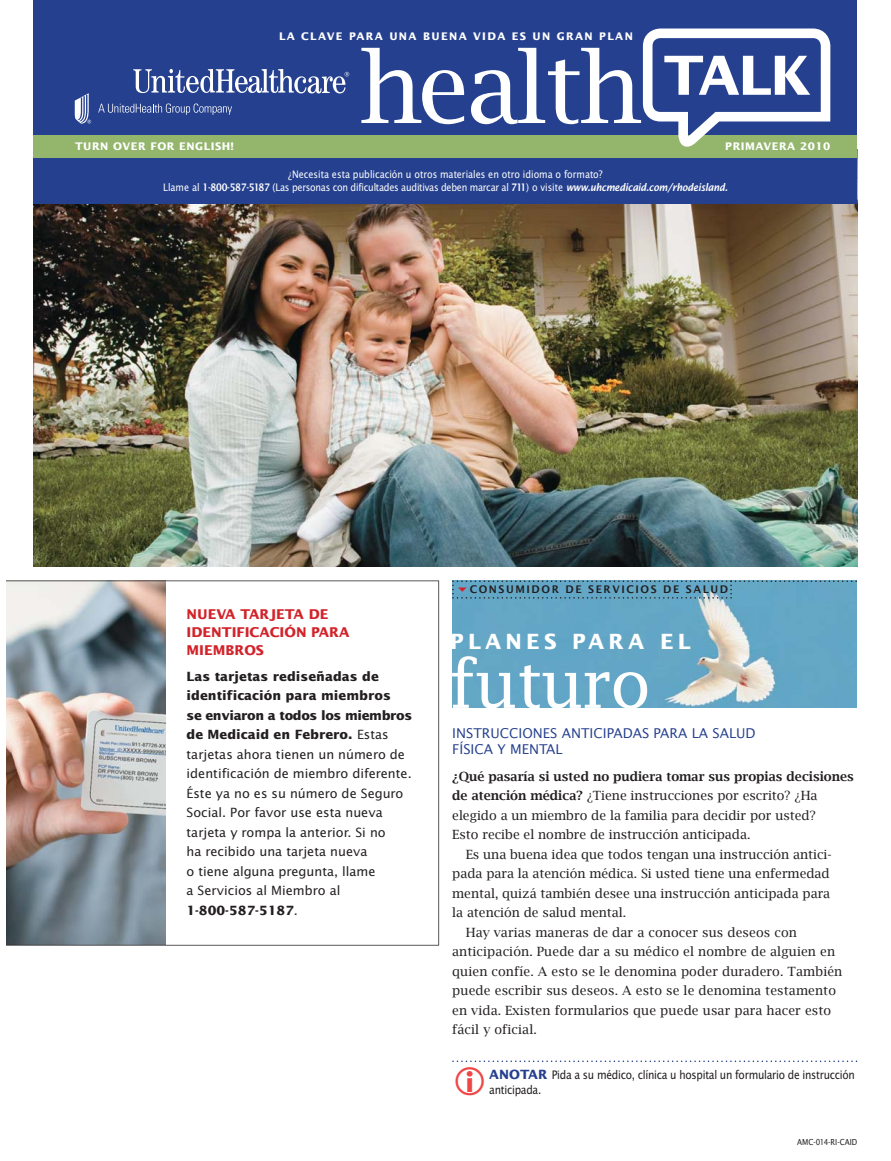
<style>
.page{position:relative;width:891px;height:1161px;background:#fff}
.page>*{position:absolute;margin:0;border:0;box-sizing:border-box;transform-origin:0 0}
.t1{font:66px "Lucida Fax";letter-spacing:-.03em;color:#fff}
.t2{font:700 21px "Lucida Sans Std";letter-spacing:.2em;color:#fff}
.t3{font:13.5px/16.5px "Lucida Sans Std";color:#25408e}
.t4{font:700 13.5px/18px "Lucida Sans Std";color:#d2232a}
.t5{font:12.75px "Lucida Bright";color:#231f20}
.t6{font:12.75px/19.5px "Lucida Sans Std";color:#231f20}
.t7{font:12.75px/15px "Lucida Sans Nar EF";letter-spacing:-.02em;color:#231f20}
.t8{font:600 12.75px "Lucida Bright";color:#231f20}
.t9{font:11.25px/13.5px "Lucida Sans Nar EF";color:#fff;text-align:center}
.t10{font:700 10.5px "Lucida Sans Std";letter-spacing:.13em;color:#fff}
.t11{font:700 10.5px "Lucida Sans Std";letter-spacing:.05em;color:#fff}
.t12{font:600 10.5px "Lucida Sans";letter-spacing:.15em;color:#231f20}
.t13{font:9px "Lucida Sans Nar EF";color:#231f20}
.s1{font-family:"Lucida Sans Nar EF Dem Bol"}
.s2{font-family:"Lucida Sans Nar EF Dem Bol Ita"}
.s3{font-weight:700}
.s4{font-weight:600}
.s5{font-family:"Lucida Sans Std";font-weight:700;color:#25408e}
</style>
<div class="page">
<img style="left:452px;top:599px;width:405px;height:109px">
<img style="left:34px;top:204px;width:823px;height:363px">
<div style="left:34px;top:155px;width:823px;height:49px;background:#25408e"></div>
<div style="left:34px;top:0;width:823px;height:150px;background:#25408e"></div>
<div style="left:34px;top:135px;width:823px;height:23px;background:#93b56c"></div>
<svg style="left:361px;top:48px;width:103px;height:76px"></svg>
<svg style="left:471px;top:29px;width:359px;height:118px"></svg>
<svg style="left:133px;top:69px;width:216px;height:24px"></svg>
<svg style="left:98px;top:104px;width:134px;height:11px"></svg>
<svg style="left:75px;top:93px;width:16px;height:31px"></svg>
<svg style="left:7px;top:580px;width:432px;height:366px"></svg>
<svg style="left:452px;top:580px;width:405px;height:19px;background:#62a2c0"></svg>
<svg style="left:452px;top:1061px;width:405px;height:1px"></svg>
<p class="t10" style="left:279px;top:31px;width:355px">LA CLAVE PARA UNA BUENA VIDA ES UN GRAN PLAN</p>
<p class="t11" style="left:75px;top:142px;width:160px">TURN OVER FOR ENGLISH!</p>
<p class="t11" style="left:725px;top:142px;width:107px">PRIMAVERA 2010</p>
<p class="t9" style="left:163px;top:168px;width:566px">¿Necesita esta publicación u otros materiales en otro idioma o formato?<br>Llame al <span class="s1">1-800-587-5187</span> (Las personas con dificultades auditivas deben marcar al <span class="s1">711</span>) o visite <span class="s2">www.uhcmedicaid.com/rhodeisland.</span></p>
<p class="t4" style="left:187px;top:606px;width:165px">NUEVA TARJETA DE<br>IDENTIFICACIÓN PARA<br>MIEMBROS</p>
<p class="t6" style="left:187px;top:667px;width:227px"><span class="s3">Las tarjetas rediseñadas de identificación para miembros<br>se enviaron a todos los miembros de Medicaid en Febrero.</span> Estas tarjetas ahora tienen un número de identificación de miembro diferente.<br>Éste ya no es su número de Seguro<br>Social. Por favor use esta nueva tarjeta y rompa la anterior. Si no<br>ha recibido una tarjeta nueva<br>o tiene alguna pregunta, llame<br>a Servicios al Miembro al<br><span class="s3">1-800-587-5187</span>.</p>
<p class="t12" style="left:470px;top:585px;width:260px">CONSUMIDOR DE SERVICIOS DE SALUD</p>
<h2 class="t2" style="left:450px;top:633px;width:242px">PLANES PARA EL</h2>
<h1 class="t1" style="left:449px;top:644px;width:204px">futuro</h1>
<p class="t3" style="left:452px;top:726px;width:305px">INSTRUCCIONES ANTICIPADAS PARA LA SALUD<br>FÍSICA Y MENTAL</p>
<p class="t8" style="left:452px;top:768px;width:403px">¿Qué pasaría si usted no pudiera tomar sus propias decisiones</p>
<p class="t5" style="left:452px;top:788px;width:367px"><span class="s4">de atención médica?</span> ¿Tiene instrucciones por escrito? ¿Ha</p>
<p class="t5" style="left:452px;top:807px;width:365px">elegido a un miembro de la familia para decidir por usted?</p>
<p class="t5" style="left:452px;top:827px;width:300px">Esto recibe el nombre de instrucción anticipada.</p>
<p class="t5" style="left:466px;top:846px;width:367px">Es una buena idea que todos tengan una instrucción antici-</p>
<p class="t5" style="left:452px;top:866px;width:379px">pada para la atención médica. Si usted tiene una enfermedad</p>
<p class="t5" style="left:452px;top:885px;width:379px">mental, quizá también desee una instrucción anticipada para</p>
<p class="t5" style="left:452px;top:905px;width:175px">la atención de salud mental.</p>
<p class="t5" style="left:466px;top:924px;width:333px">Hay varias maneras de dar a conocer sus deseos con</p>
<p class="t5" style="left:452px;top:944px;width:384px">anticipación. Puede dar a su médico el nombre de alguien en</p>
<p class="t5" style="left:452px;top:963px;width:392px">quien confíe. A esto se le denomina poder duradero. También</p>
<p class="t5" style="left:452px;top:983px;width:385px">puede escribir sus deseos. A esto se le denomina testamento</p>
<p class="t5" style="left:452px;top:1002px;width:381px">en vida. Existen formularios que puede usar para hacer esto</p>
<p class="t5" style="left:452px;top:1022px;width:86px">fácil y oficial.</p>
<p class="t7" style="left:489px;top:1068px;width:367px"><span class="s5">ANOTAR</span> Pida a su médico, clínica u hospital un formulario de instrucción anticipada.</p>
<p class="t13" style="left:797px;top:1138px;width:61px">AMC-014-RI-CAID</p>
</div>
